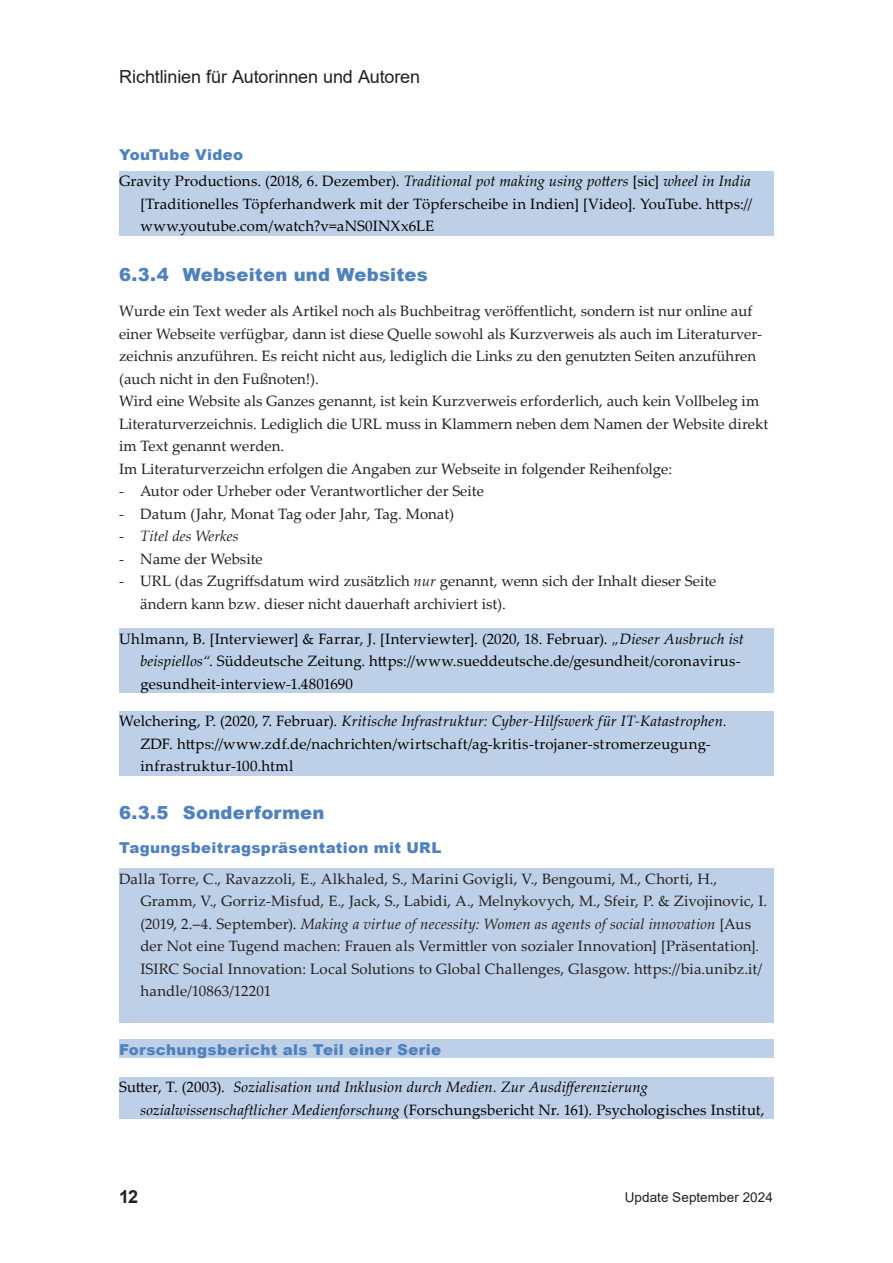
<style>
.page{position:relative;width:893px;height:1263px;background:#fff}
.page>*{position:absolute;margin:0;border:0;box-sizing:border-box;transform-origin:0 0}
.t1{font:900 18px "Arial";letter-spacing:.015em;color:#4f81bd}
.t2{font:18px "Arial";letter-spacing:-.005em;color:#231f20}
.t3{font:700 18px "Arial";color:#231f20}
.t4{font:15px/22.5px "Palatino Linotype";color:#231f20}
.t5{font:15px/22.5px "Palatino Linotype";letter-spacing:.015em;color:#000}
.t6{font:italic 15px/22.5px "Palatino Linotype";letter-spacing:.01em;color:#000}
.t7{font:900 15px "Arial";letter-spacing:.02em;color:#4f81bd}
.t8{font:italic 15px "Palatino Linotype";color:#231f20}
.t9{font:13.5px "Arial";letter-spacing:.005em;color:#231f20}
.s1{font-style:italic}
.s2{font-style:normal}
</style>
<div class="page">
<div style="left:119px;top:171px;width:655px;height:65px;background:#bed0e7"></div>
<div style="left:119px;top:629px;width:655px;height:64px;background:#bed0e7"></div>
<div style="left:119px;top:711px;width:655px;height:65px;background:#bed0e7"></div>
<div style="left:119px;top:868px;width:655px;height:155px;background:#bed0e7"></div>
<div style="left:119px;top:1040px;width:655px;height:18px;background:#bed0e7"></div>
<div style="left:119px;top:1077px;width:655px;height:42px;background:#bed0e7"></div>
<p class="t2" style="left:119px;top:65px;width:303px">Richtlinien für Autorinnen und Autoren</p>
<p class="t7" style="left:119px;top:143px;width:126px">YouTube Video</p>
<p class="t5" style="left:140px;top:169px;width:613px;text-align:justify;text-indent:-21px">Gravity Productions. (2018, 6. Dezember). <span class="s1">Traditional pot making using potters</span> [sic] <span class="s1">wheel in India </span>[Traditionelles Töpferhandwerk mit der Töpferscheibe in Indien] [Video]. YouTube. https:// www.youtube.com/watch?v=aNS0INXx6LE</p>
<p class="t1" style="left:119px;top:261px;width:310px">6.3.4 Webseiten und Websites</p>
<p class="t4" style="left:119px;top:299px;width:651px">Wurde ein Text weder als Artikel noch als Buchbeitrag veröffentlicht, sondern ist nur online auf einer Webseite verfügbar, dann ist diese Quelle sowohl als Kurzverweis als auch im Literaturver&shy;zeichnis anzuführen. Es reicht nicht aus, lediglich die Links zu den genutzten Seiten anzuführen (auch nicht in den Fußnoten!).<br>Wird eine Website als Ganzes genannt, ist kein Kurzverweis erforderlich, auch kein Vollbeleg im Literaturverzeichnis. Lediglich die URL muss in Klammern neben dem Namen der Website direkt im Text genannt werden.<br>Im Literaturverzeichn erfolgen die Angaben zur Webseite in folgender Reihenfolge:</p>
<p class="t4" style="left:119px;top:479px;width:366px">- Autor oder Urheber oder Verantwortlicher der Seite</p>
<p class="t4" style="left:119px;top:502px;width:337px">- Datum (Jahr, Monat Tag oder Jahr, Tag. Monat)</p>
<p class="t8" style="left:119px;top:525px;width:121px"><span class="s2">-</span> Titel des Werkes</p>
<p class="t4" style="left:119px;top:547px;width:145px">- Name der Website</p>
<p class="t4" style="left:140px;top:569px;width:578px;text-indent:-21px">- URL (das Zugriffsdatum wird zusätzlich <span class="s1">nur</span> genannt, wenn sich der Inhalt dieser Seite ändern kann bzw. dieser nicht dauerhaft archiviert ist).</p>
<p class="t5" style="left:140px;top:627px;width:605px;text-indent:-21px">Uhlmann, B. [Interviewer] &amp; Farrar, J. [Interviewter]. (2020, 18. Februar). <span class="s1">„Dieser Ausbruch ist beispiellos“</span>. Süddeutsche Zeitung. https://www.sueddeutsche.de/gesundheit/coronavirus&shy;gesundheit-interview-1.4801690</p>
<p class="t5" style="left:140px;top:709px;width:588px;text-indent:-21px">Welchering, P. (2020, 7. Februar). <span class="s1">Kritische Infrastruktur: Cyber-Hilfswerk für IT-Katastrophen.<br></span>ZDF. https://www.zdf.de/nachrichten/wirtschaft/ag-kritis-trojaner-stromerzeugung&shy;infrastruktur-100.html</p>
<p class="t1" style="left:119px;top:799px;width:207px">6.3.5 Sonderformen</p>
<p class="t7" style="left:119px;top:836px;width:324px">Tagungsbeitragspräsentation mit URL</p>
<p class="t4" style="left:140px;top:867px;width:628px;text-indent:-21px">Dalla Torre, C., Ravazzoli, E., Alkhaled, S., Marini Govigli, V., Bengoumi, M., Chorti, H., Gramm, V., Gorriz-Misfud, E., Jack, S., Labidi, A., Melnykovych, M., Sfeir, P. &amp; Zivojinovic, I. (2019, 2.‒4. September). <span class="s1">Making a virtue of necessity: Women as agents of social innovation</span> [Aus der Not eine Tugend machen: Frauen als Vermittler von sozialer Innovation] [Präsentation]<span class="s1">.<br></span>ISIRC Social Innovation: Local Solutions to Global Challenges, Glasgow. https://bia.unibz.it/ handle/10863/12201</p>
<p class="t7" style="left:119px;top:1038px;width:324px">Forschungsbericht als Teil einer Serie</p>
<p class="t6" style="left:140px;top:1075px;width:626px;text-indent:-21px"><span class="s2">Sutter, T. (2003).</span> Sozialisation und Inklusion durch Medien. Zur Ausdifferenzierung sozialwissenschaftlicher Medienforschung <span class="s2">(Forschungsbericht Nr. 161). Psychologisches Institut,</span></p>
<p class="t3" style="left:119px;top:1184px;width:21px">12</p>
<p class="t9" style="left:625px;top:1187px;width:150px">Update September 2024</p>
</div>
